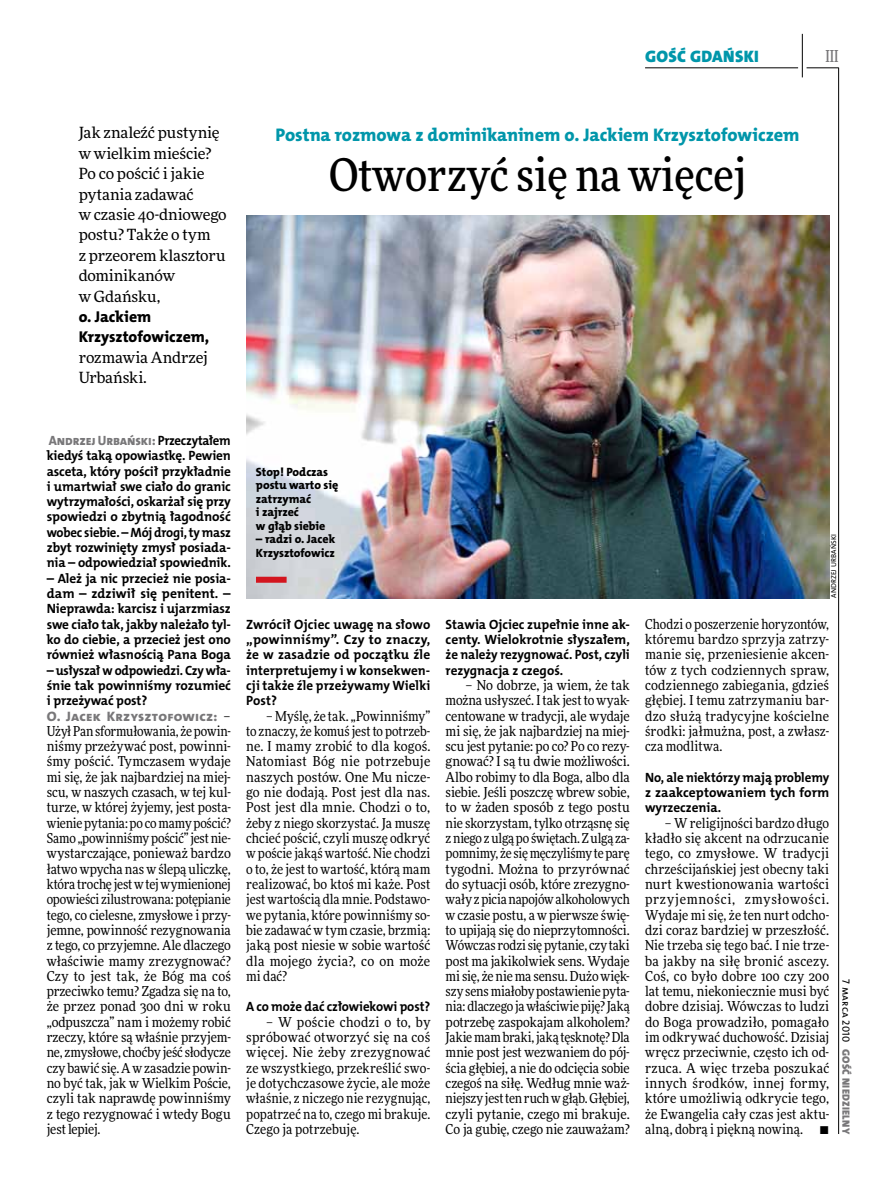
<style>
.page{position:relative;width:893px;height:1191px;background:#fff}
.page>*{position:absolute;margin:0;border:0;box-sizing:border-box;transform-origin:0 0}
.t1{font:500 45px "Freeday Narrow";color:#000}
.t2{font:18.3px "The Mix HP8 Ex Bld";letter-spacing:-.005em;color:#0096aa}
.t3{font:16.65px "The Mix HP9 Blk";letter-spacing:.02em;color:#0096aa}
.t4{font:500 16.5px "Freeday Narrow";color:#787779;scale:.9 1}
.t5{font:15.75px/20.4px "The Mix HP8 Ex Bld";letter-spacing:-.005em;color:#000}
.t6{font:15.45px/20.4px "Freeday News";letter-spacing:-.005em;color:#000}
.t7{font:13.65px/15.3px "Freeday Narrow News";letter-spacing:.005em;color:#000;text-align:justify}
.t8{font:13.65px "The Mix HP8 Ex Bld";letter-spacing:.02em;color:#787779}
.t9{font:13.5px/15.3px "The Mix HP7 Bld";letter-spacing:-.01em;color:#000;text-align:justify}
.t10{font:13.5px/15.3px "The Mix HP7 Bld";letter-spacing:-.01em;color:#000;text-align:justify;scale:.96 1}
.t11{font:13.5px/15.3px "The Mix HP7 Bld";letter-spacing:-.01em;color:#000;text-align:justify;scale:.95 1}
.t12{font:13.5px "The Mix HP8 Ex Bld";letter-spacing:-.01em;color:#787779;scale:.95 1}
.t13{font:12px/13.5px "The Mix HP8 Ex Bld";letter-spacing:-.005em;color:#000}
.t14{font:10.5px "The Mix HP9 Blk";letter-spacing:.025em;color:#787779}
.t15{font:10.5px "The Mix HP5 Plain";color:#000}
.t16{font:7.2px "The Mix HP5 Plain";letter-spacing:.015em;color:#000}
.s1{font-family:"The Mix HP7 Bld";color:#000}
.s2{font-family:"Freeday Narrow News";color:#000}
</style>
<div class="page">
<hr style="left:806px;top:68px;width:33px;height:1px;background:#000">
<hr style="left:645px;top:68px;width:153px;height:1px;background:#000">
<hr style="left:838px;top:68px;width:1px;height:1066px;background:#000">
<hr style="left:802px;top:34px;width:1px;height:43px;background:#000">
<img style="left:246px;top:215px;width:583px;height:383px">
<div style="left:256px;top:577px;width:31px;height:6px;background:#d3151f"></div>
<p class="t3" style="left:645px;top:46px;width:115px">GOŚĆ GDAŃSKI</p>
<p class="t4" style="left:825px;top:46px;width:16px">III</p>
<p class="t6" style="left:79px;top:122px;width:150px">Jak znaleźć pustynię w wielkim mieście?<br>Po co pościć i jakie pytania zadawać<br>w czasie 40-dniowego postu? Także o tym<br>z przeorem klasztoru dominikanów<br>w Gdańsku,</p>
<p class="t5" style="left:79px;top:307px;width:132px">o. Jackiem<br>Krzysztofowiczem,</p>
<p class="t6" style="left:79px;top:347px;width:131px">rozmawia Andrzej<br>Urbański.</p>
<h2 class="t2" style="left:276px;top:123px;width:526px">Postna rozmowa z dominikaninem o. Jackiem Krzysztofowiczem</h2>
<h1 class="t1" style="left:329px;top:147px;width:419px">Otworzyć się na więcej</h1>
<p class="t12" style="left:49px;top:432px;width:193px">Andrzej Urbański: <span class="s1">Przeczytałem</span></p>
<p class="t9" style="left:47px;top:448px;width:186px">kiedyś taką opowiastkę. Pewien asceta, który pościł przykładnie i umartwiał swe ciało do granic wytrzymałości, oskarżał się przy spowiedzi o zbytnią łagodność wobec siebie. – Mój drogi, ty masz zbyt rozwinięty zmysł posiada&shy;nia – odpowiedział spowiednik.</p>
<p class="t9" style="left:47px;top:570px;width:186px">– Ależ ja nic przecież nie posia&shy;dam – zdziwił się penitent. – Nieprawda: karcisz i ujarzmiasz swe ciało tak, jakby należało tyl&shy;ko do ciebie, a przecież jest ono również własnością Pana Boga</p>
<p class="t11" style="left:47px;top:662px;width:195px">– usłyszał w odpowiedzi. Czy wła&shy;śnie tak powinniśmy rozumieć i przeżywać post?</p>
<p class="t8" style="left:47px;top:707px;width:186px">O. Jacek Krzysztofowicz: <span class="s2">–</span></p>
<p class="t7" style="left:47px;top:723px;width:186px">Użył Pan sformułowania, że powin&shy;niśmy przeżywać post, powinni&shy;śmy pościć. Tymczasem wydaje mi się, że jak najbardziej na miej&shy;scu, w naszych czasach, w tej kul&shy;turze, w której żyjemy, jest posta&shy;wienie pytania: po co mamy pościć?<br>Samo „powinniśmy pościć” jest nie&shy;wystarczające, ponieważ bardzo łatwo wpycha nas w ślepą uliczkę, która trochę jest w tej wymienionej opowieści zilustrowana: potępianie tego, co cielesne, zmysłowe i przy&shy;jemne, powinność rezygnowania z tego, co przyjemne. Ale dlaczego właściwie mamy zrezygnować?<br>Czy to jest tak, że Bóg ma coś przeciwko temu? Zgadza się na to, że przez ponad 300 dni w roku „odpuszcza” nam i możemy robić rzeczy, które są właśnie przyjem&shy;ne, zmysłowe, choćby jeść słodycze czy bawić się. A w zasadzie powin&shy;no być tak, jak w Wielkim Poście, czyli tak naprawdę powinniśmy z tego rezygnować i wtedy Bogu jest lepiej.</p>
<p class="t13" style="left:256px;top:465px;width:84px">Stop! Podczas postu warto się zatrzymać<br>i zajrzeć<br>w głąb siebie</p>
<p class="t13" style="left:256px;top:532px;width:81px">– radzi o. Jacek<br>Krzysztofowicz</p>
<p class="t16" style="left:829px;top:598px;width:65px;rotate:-90deg">andrzej urbański</p>
<p class="t9" style="left:246px;top:616px;width:186px">Zwrócił Ojciec uwagę na słowo „powinniśmy”. Czy to znaczy, że w zasadzie od początku źle interpretujemy i w konsekwen&shy;cji także źle przeżywamy Wielki Post?</p>
<p class="t7" style="left:246px;top:708px;width:186px;text-indent:20px">– Myślę, że tak. „Powinniśmy” to znaczy, że komuś jest to potrzeb&shy;ne. I mamy zrobić to dla kogoś.<br>Natomiast Bóg nie potrzebuje naszych postów. One Mu nicze&shy;go nie dodają. Post jest dla nas.<br>Post jest dla mnie. Chodzi o to, żeby z niego skorzystać. Ja muszę chcieć pościć, czyli muszę odkryć w poście jakąś wartość. Nie chodzi o to, że jest to wartość, którą mam realizować, bo ktoś mi każe. Post jest wartością dla mnie. Podstawo&shy;we pytania, które powinniśmy so&shy;bie zadawać w tym czasie, brzmią: jaką post niesie w sobie wartość dla mojego życia?, co on może mi dać?</p>
<p class="t10" style="left:246px;top:999px;width:193px">A co może dać człowiekowi post?</p>
<p class="t7" style="left:246px;top:1014px;width:186px;text-indent:20px">– W poście chodzi o to, by spróbować otworzyć się na coś więcej. Nie żeby zrezygnować ze wszystkiego, przekreślić swo&shy;je dotychczasowe życie, ale może właśnie, z niczego nie rezygnując, popatrzeć na to, czego mi brakuje.<br>Czego ja potrzebuję.</p>
<p class="t9" style="left:446px;top:616px;width:186px">Stawia Ojciec zupełnie inne ak&shy;centy. Wielokrotnie słyszałem, że należy rezygnować. Post, czyli rezygnacja z czegoś.</p>
<p class="t7" style="left:446px;top:677px;width:186px;text-indent:20px">– No dobrze, ja wiem, że tak można usłyszeć. I tak jest to wyak&shy;centowane w tradycji, ale wydaje mi się, że jak najbardziej na miej&shy;scu jest pytanie: po co? Po co rezy&shy;gnować? I są tu dwie możliwości.<br>Albo robimy to dla Boga, albo dla siebie. Jeśli poszczę wbrew sobie, to w żaden sposób z tego postu nie skorzystam, tylko otrząsnę się z niego z ulgą po świętach. Z ulgą za&shy;pomnimy, że się męczyliśmy te parę tygodni. Można to przyrównać do sytuacji osób, które zrezygno&shy;wały z picia napojów alkoholowych w czasie postu, a w pierwsze świę&shy;to upijają się do nieprzytomności.<br>Wówczas rodzi się pytanie, czy taki post ma jakikolwiek sens. Wydaje mi się, że nie ma sensu. Dużo więk&shy;szy sens miałoby postawienie pyta&shy;nia: dlaczego ja właściwie piję? Jaką potrzebę zaspokajam alkoholem?<br>Jakie mam braki, jaką tęsknotę? Dla mnie post jest wezwaniem do pój&shy;ścia głębiej, a nie do odcięcia sobie czegoś na siłę. Według mnie waż&shy;niejszy jest ten ruch w głąb. Głębiej, czyli pytanie, czego mi brakuje.<br>Co ja gubię, czego nie zauważam?</p>
<p class="t7" style="left:645px;top:616px;width:186px">Chodzi o poszerzenie horyzontów, któremu bardzo sprzyja zatrzy&shy;manie się, przeniesienie akcen&shy;tów z tych codziennych spraw, codziennego zabiegania, gdzieś głębiej. I temu zatrzymaniu bar&shy;dzo służą tradycyjne kościelne środki: jałmużna, post, a zwłasz&shy;cza modlitwa.</p>
<p class="t10" style="left:645px;top:769px;width:193px">No, ale niektórzy mają problemy z zaakceptowaniem tych form wyrzeczenia.</p>
<p class="t7" style="left:645px;top:815px;width:186px;text-indent:20px">– W religijności bardzo długo kładło się akcent na odrzucanie tego, co zmysłowe. W tradycji chrześcijańskiej jest obecny taki nurt kwestionowania wartości przyjemności, zmysłowości.<br>Wydaje mi się, że ten nurt odcho&shy;dzi coraz bardziej w przeszłość.<br>Nie trzeba się tego bać. I nie trze&shy;ba jakby na siłę bronić ascezy.<br>Coś, co było dobre 100 czy 200 lat temu, niekoniecznie musi być dobre dzisiaj. Wówczas to ludzi do Boga prowadziło, pomagało im odkrywać duchowość. Dzisiaj wręcz przeciwnie, często ich od&shy;rzuca. A więc trzeba poszukać innych środków, innej formy, które umożliwią odkrycie tego, że Ewangelia cały czas jest aktu&shy;alną, dobrą i piękną nowiną. •</p>
<p class="t15" style="left:853px;top:979px;width:64px;rotate:90deg">7 marca 2010</p>
<p class="t14" style="left:853px;top:1049px;width:86px;rotate:90deg">GOŚĆ NIEDZIELNY</p>
</div>
